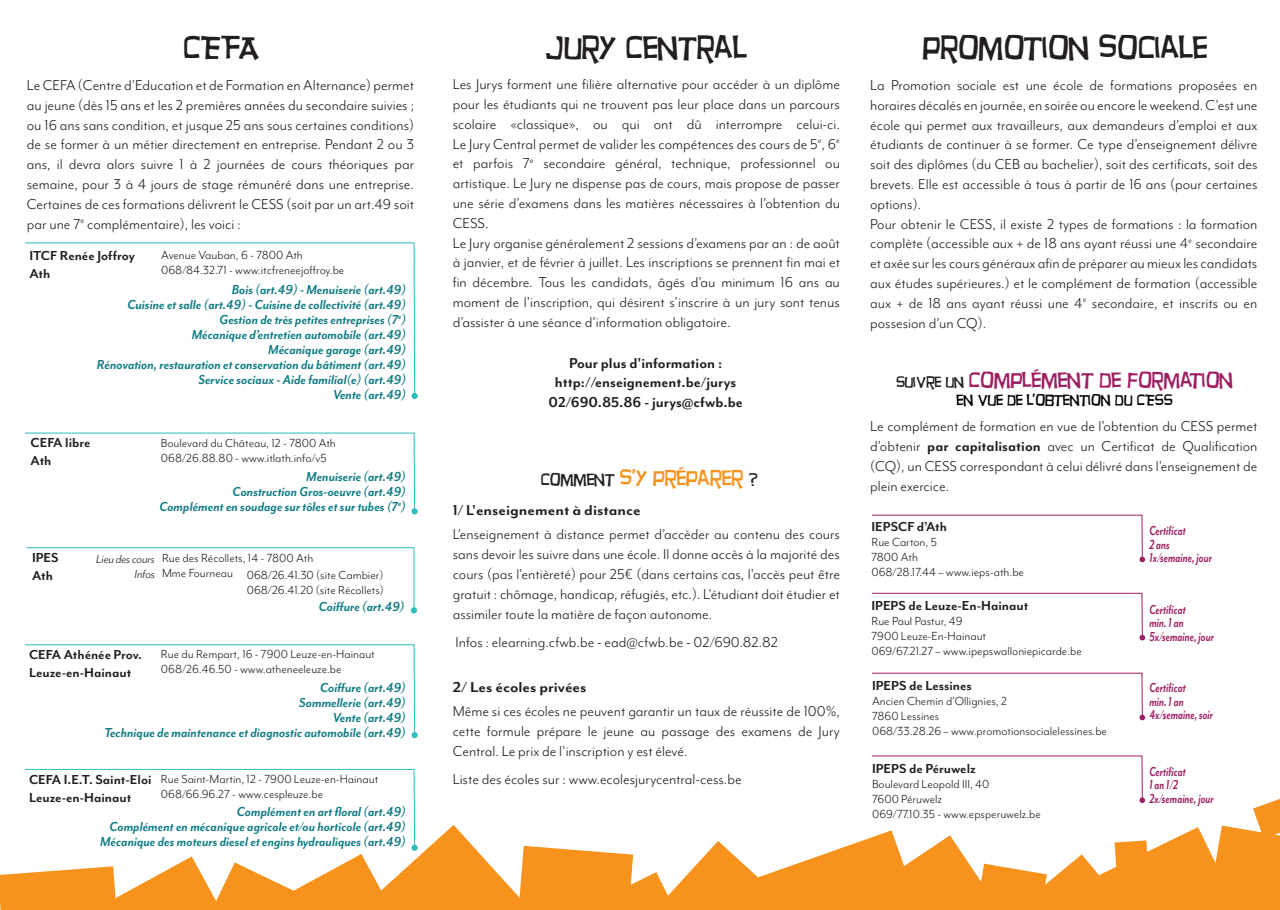
<style>
.page{position:relative;width:1280px;height:910px;background:#fff}
.page>*{position:absolute;margin:0;border:0;box-sizing:border-box;transform-origin:0 0}
.t1{font:31.5px "Hurry Up";color:#231f20}
.t2{font:21px "Hurry Up";color:#9e1f62}
.t3{font:21px "Hurry Up";color:#f7931d}
.t4{font:16.5px/19.8px "Mr Eaves Mod OT";color:#231f20;text-align:justify}
.t5{font:700 16.5px/19.8px "Mr Eaves Mod OT";color:#231f20;text-align:center}
.t6{font:700 16.5px "Mr Eaves Mod OT";color:#231f20;scale:1.08 1}
.t7{font:italic 700 15px/15px "Mr Eaves Mod OT";color:#107c84;text-align:right;scale:.94 1}
.t8{font:700 15px/18px "Mr Eaves Mod OT";color:#231f20}
.t9{font:italic 700 15px/13.5px "Mr Eaves Mod OT";color:#9e1f62;scale:.73 1}
.t10{font:15px "Hurry Up";color:#000001}
.t11{font:13.5px/15px "Mr Eaves Mod OT";color:#231f20}
.t12{font:italic 13.5px/15px "Mr Eaves Mod OT";letter-spacing:-.01em;color:#231f20;text-align:right}
.s1{font-size:16.5px;color:#231f20}
.s2{font-size:15px;color:#231f20}
.s3{font-weight:700}
</style>
<div class="page">
<svg style="left:872px;top:514px;width:273px;height:48px"></svg>
<svg style="left:26px;top:547px;width:391px;height:66px"></svg>
<svg style="left:25px;top:432px;width:390px;height:77px"></svg>
<div style="left:411px;top:508px;width:7px;height:6px;background:#2bbebb;border-radius:50%"></div>
<svg style="left:25px;top:644px;width:390px;height:89px"></svg>
<div style="left:411px;top:732px;width:7px;height:6px;background:#2bbebb;border-radius:50%"></div>
<svg style="left:872px;top:593px;width:273px;height:47px"></svg>
<svg style="left:872px;top:672px;width:273px;height:48px"></svg>
<svg style="left:0;top:755px;width:1280px;height:155px"></svg>
<svg style="left:25px;top:242px;width:390px;height:152px"></svg>
<div style="left:411px;top:393px;width:7px;height:6px;background:#2bbebb;border-radius:50%"></div>
<h1 class="t1" style="left:182px;top:29px;width:78px">CEFA</h1>
<h1 class="t1" style="left:544px;top:29px;width:204px">JURY CENTRAL</h1>
<h1 class="t1" style="left:922px;top:29px;width:286px">PROMOTION SOCIALE</h1>
<p class="t4" style="left:27px;top:75px;width:389px">Le CEFA (Centre d’Education et de Formation en Alternance) permet au jeune (dès 15 ans et les 2 premières années du secondaire suivies ; ou 16 ans sans condition, et jusque 25 ans sous certaines conditions) de se former à un métier directement en entreprise. Pendant 2 ou 3 ans, il devra alors suivre 1 à 2 journées de cours théoriques par semaine, pour 3 à 4 jours de stage rémunéré dans une entreprise.<br>Certaines de ces formations délivrent le CESS (soit par un art.49 soit par une 7<sup>e</sup> complémentaire), les voici :</p>
<p class="t8" style="left:29px;top:246px;width:107px">ITCF Renée Joffroy<br>Ath</p>
<p class="t11" style="left:161px;top:247px;width:185px">Avenue Vauban, 6 - 7800 Ath<br>068/84.32.71 - www.itcfreneejoffroy.be</p>
<p class="t7" style="left:97px;top:282px;width:330px">Bois (art.49) - Menuiserie (art.49)<br>Cuisine et salle (art.49) - Cuisine de collectivité (art.49)<br>Gestion de très petites entreprises (7<sup>e</sup>)<br>Mécanique d’entretien automobile (art.49)<br>Mécanique garage (art.49)<br>Rénovation, restauration et conservation du bâtiment (art.49)<br>Service sociaux - Aide familial(e) (art.49)<br>Vente (art.49)</p>
<p class="t8" style="left:31px;top:434px;width:61px">CEFA libre<br>Ath</p>
<p class="t11" style="left:161px;top:435px;width:176px">Boulevard du Château, 12 - 7800 Ath<br>068/26.88.80 - www.itlath.info/v5</p>
<p class="t7" style="left:159px;top:469px;width:264px">Menuiserie (art.49)<br>Construction Gros-oeuvre (art.49)<br>Complément en soudage sur tôles et sur tubes (7<sup>e</sup>)</p>
<p class="t8" style="left:32px;top:548px;width:28px">IPES<br>Ath</p>
<p class="t11" style="left:162px;top:551px;width:153px">Rue des Récollets, 14 - 7800 Ath<br>Mme Fourneau</p>
<p class="t12" style="left:96px;top:551px;width:60px">Lieu des cours<br>Infos</p>
<p class="t11" style="left:247px;top:567px;width:139px">068/26.41.30 (site Cambier)<br>068/26.41.20 (site Récollets)</p>
<p class="t7" style="left:319px;top:599px;width:93px">Coiffure (art.49)</p>
<p class="t8" style="left:29px;top:646px;width:114px">CEFA Athénée Prov.<br>Leuze-en-Hainaut</p>
<p class="t11" style="left:161px;top:647px;width:215px">Rue du Rempart, 16 - 7900 Leuze-en-Hainaut<br>068/26.46.50 - www.atheneeleuze.be</p>
<p class="t7" style="left:104px;top:680px;width:322px">Coiffure (art.49)<br>Sommellerie (art.49)<br>Vente (art.49)<br>Technique de maintenance et diagnostic automobile (art.49)</p>
<p class="t8" style="left:29px;top:770px;width:124px">CEFA I.E.T. Saint-Eloi<br>Leuze-en-Hainaut</p>
<p class="t11" style="left:161px;top:772px;width:219px">Rue Saint-Martin, 12 - 7900 Leuze-en-Hainaut<br>068/66.96.27 - www.cespleuze.be</p>
<p class="t7" style="left:100px;top:804px;width:327px">Complément en art floral (art.49)<br>Complément en mécanique agricole et/ou horticole (art.49)<br>Mécanique des moteurs diesel et engins hydrauliques (art.49)</p>
<p class="t4" style="left:453px;top:75px;width:389px;text-align:left">Les Jurys forment une filière alternative pour accéder à un diplôme pour les étudiants qui ne trouvent pas leur place dans un parcours scolaire «classique», ou qui ont dû interrompre celui-ci.<br>Le Jury Central permet de valider les compétences des cours de 5<sup>e</sup>, 6<sup>e </sup>et parfois 7<sup>e</sup> secondaire général, technique, professionnel ou artistique. Le Jury ne dispense pas de cours, mais propose de passer une série d’examens dans les matières nécessaires à l’obtention du CESS.<br>Le Jury organise généralement 2 sessions d’examens par an : de août à janvier, et de février à juillet. Les inscriptions se prennent fin mai et fin décembre. Tous les candidats, âgés d’au minimum 16 ans au moment de l’inscription, qui désirent s’inscrire à un jury sont tenus d’assister à une séance d’information obligatoire.</p>
<p class="t4" style="left:870px;top:75px;width:389px;text-align:left">La Promotion sociale est une école de formations proposées en horaires décalés en journée, en soirée ou encore le weekend. C’est une école qui permet aux travailleurs, aux demandeurs d’emploi et aux étudiants de continuer à se former. Ce type d’enseignement délivre soit des diplômes (du CEB au bachelier), soit des certificats, soit des brevets. Elle est accessible à tous à partir de 16 ans (pour certaines options).<br>Pour obtenir le CESS, il existe 2 types de formations : la formation complète (accessible aux + de 18 ans ayant réussi une 4<sup>e</sup> secondaire et axée sur les cours généraux afin de préparer au mieux les candidats aux études supérieures.) et le complément de formation (accessible aux + de 18 ans ayant réussi une 4<sup>e</sup> secondaire, et inscrits ou en possesion d’un CQ).</p>
<p class="t5" style="left:548px;top:353px;width:196px">Pour plus d'information : http://enseignement.be/jurys<br>02/690.85.86 - jurys@cfwb.be</p>
<p class="t3" style="left:540px;top:466px;width:218px"><span class="s1">COMMENT</span> S’Y PRÉPARER <span class="s1">?</span></p>
<p class="t5" style="left:453px;top:501px;width:189px">1/ L'enseignement à distance</p>
<p class="t4" style="left:453px;top:525px;width:389px">L’enseignement à distance permet d’accèder au contenu des cours sans devoir les suivre dans une école. Il donne accès à la majorité des cours (pas l'entièreté) pour 25€ (dans certains cas, l’accès peut être gratuit : chômage, handicap, réfugiés, etc.). L'étudiant doit étudier et assimiler toute la matière de façon autonome.</p>
<p class="t4" style="left:456px;top:633px;width:324px">Infos : elearning.cfwb.be - ead@cfwb.be - 02/690.82.82</p>
<p class="t6" style="left:453px;top:678px;width:125px">2/ Les écoles privées</p>
<p class="t4" style="left:453px;top:701px;width:389px">Même si ces écoles ne peuvent garantir un taux de réussite de 100%, cette formule prépare le jeune au passage des examens de Jury Central. Le prix de l’inscription y est élevé.</p>
<p class="t4" style="left:453px;top:770px;width:290px">Liste des écoles sur : www.ecolesjurycentral-cess.be</p>
<p class="t2" style="left:896px;top:367px;width:339px"><span class="s2">SUIVRE UN</span> COMPLÉMENT DE FORMATION</p>
<p class="t10" style="left:956px;top:391px;width:217px">EN VUE DE L’OBTENTION DU CESS</p>
<p class="t4" style="left:870px;top:417px;width:389px">Le complément de formation en vue de l’obtention du CESS permet d’obtenir <span class="s3">par capitalisation</span> avec un Certificat de Qualification (CQ), un CESS correspondant à celui délivré dans l’enseignement de plein exercice.</p>
<p class="t8" style="left:871px;top:518px;width:77px">IEPSCF d’Ath</p>
<p class="t11" style="left:871px;top:535px;width:154px">Rue Carton, 5<br>7800 Ath<br>068/28.17.44 – www.ieps-ath.be</p>
<p class="t8" style="left:871px;top:596px;width:158px">IPEPS de Leuze-En-Hainaut</p>
<p class="t11" style="left:871px;top:613px;width:212px">Rue Paul Pastur, 49<br>7900 Leuze-En-Hainaut<br>069/67.21.27 – www.ipepswalloniepicarde.be</p>
<p class="t8" style="left:872px;top:677px;width:101px">IPEPS de Lessines</p>
<p class="t11" style="left:872px;top:693px;width:236px">Ancien Chemin d’Ollignies, 2<br>7860 Lessines<br>068/33.28.26 – www.promotionsocialelessines.be</p>
<p class="t8" style="left:872px;top:759px;width:105px">IPEPS de Péruwelz</p>
<p class="t11" style="left:872px;top:776px;width:170px">Boulevard Leopold III, 40<br>7600 Péruwelz<br>069/77.10.35 - www.epsperuwelz.be</p>
<p class="t9" style="left:1149px;top:524px;width:87px">Certificat<br>2 ans<br>1x/semaine, jour</p>
<p class="t9" style="left:1149px;top:603px;width:90px">Certificat<br>min. 1 an<br>5x/semaine, jour</p>
<p class="t9" style="left:1149px;top:681px;width:89px">Certificat<br>min. 1 an<br>4x/semaine, soir</p>
<p class="t9" style="left:1149px;top:765px;width:90px">Certificat<br>1 an 1/2<br>2x/semaine, jour</p>
</div>
